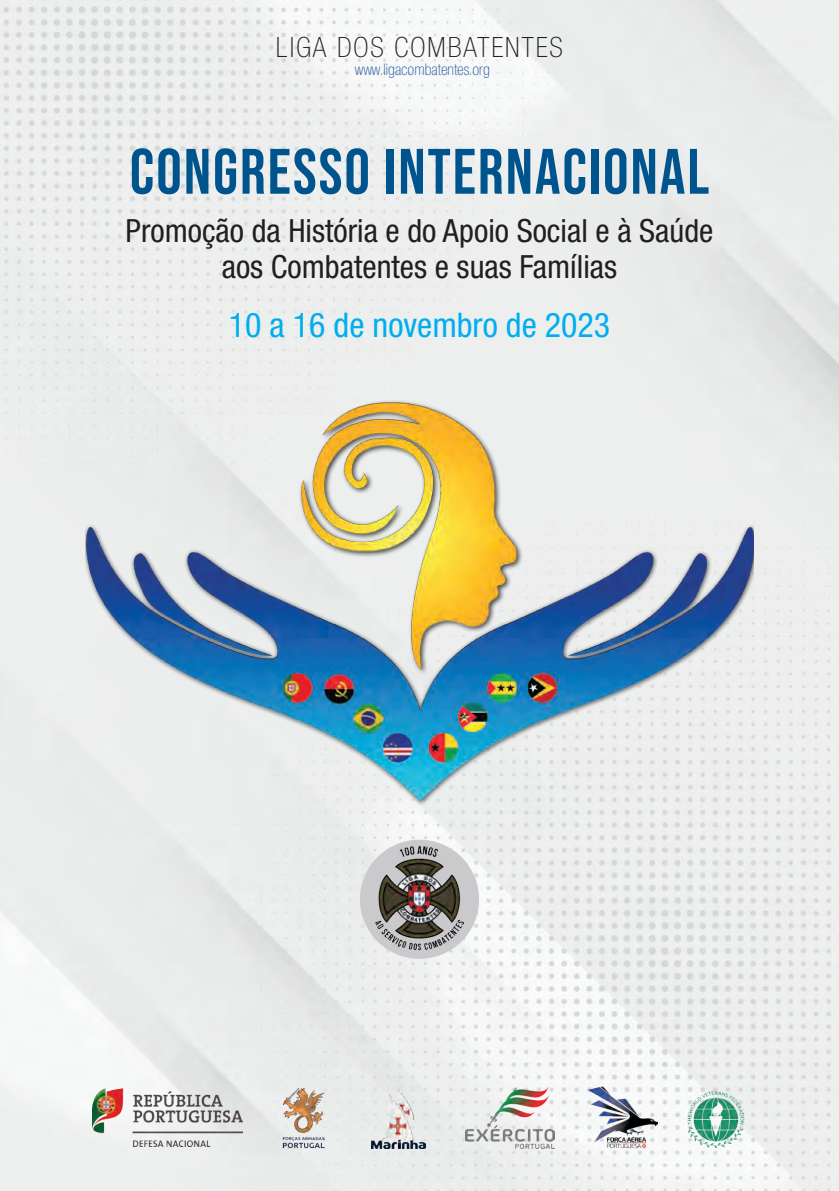
<style>
.page{position:relative;width:839px;height:1191px;background:#fff}
.page>*{position:absolute;margin:0;border:0;box-sizing:border-box;transform-origin:0 0}
.t1{font:64px "Bebas Neue";letter-spacing:.03em;color:#00548e}
.t2{font:condensed 34px "Helvetica Neue LT Std";color:#00aeef}
.t3{font:condensed 32px "Helvetica Neue LT Std";color:#231f20}
.t4{font:100 condensed 28px "Helvetica Neue LT Std";letter-spacing:.07em;color:#231f20}
.t5{font:100 condensed 16px "Helvetica Neue LT Std";color:#2654a1}
</style>
<div class="page">
<img style="left:0;top:0;width:839px;height:1190px">
<img style="left:85px;top:393px;width:669px;height:420px">
<img style="left:360px;top:839px;width:119px;height:119px;border-radius:60px">
<img style="left:92px;top:1088px;width:150px;height:58px">
<img style="left:282px;top:1087px;width:42px;height:61px">
<img style="left:371px;top:1086px;width:55px;height:62px">
<img style="left:465px;top:1086px;width:89px;height:62px">
<img style="left:587px;top:1086px;width:71px;height:62px">
<img style="left:683px;top:1086px;width:67px;height:67px">
<p class="t4" style="left:276px;top:31px;width:289px">LIGA DOS COMBATENTES</p>
<p class="t5" style="left:355px;top:60px;width:137px">www.ligacombatentes.org</p>
<p class="t1" style="left:130px;top:135px;width:581px">CONGRESSO INTERNACIONAL</p>
<p class="t3" style="left:126px;top:212px;width:589px">Promoção da História e do Apoio Social e à Saúde</p>
<p class="t3" style="left:222px;top:248px;width:397px">aos Combatentes e suas Famílias</p>
<p class="t2" style="left:229px;top:305px;width:383px">10 a 16 de novembro de 2023</p>
</div>
